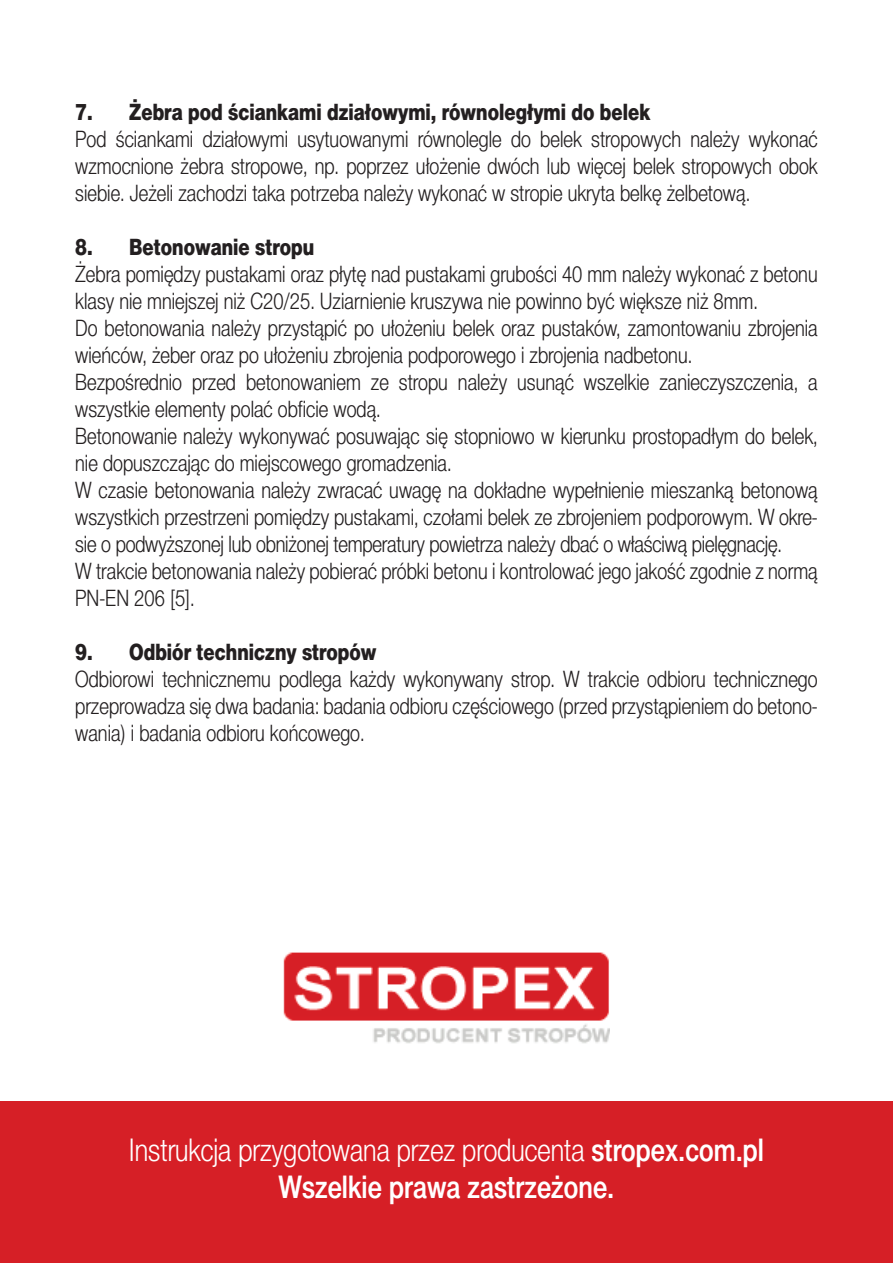
<style>
.page{position:relative;width:893px;height:1263px;background:#fff}
.page>*{position:absolute;margin:0;border:0;box-sizing:border-box;transform-origin:0 0}
.t1{font:31.2px "Switzer Cnd TTEFN Light";color:#fff}
.t2{font:31.2px "Switzer Cnd TTEFN Medium";color:#fff}
.t3{font:22.5px/27px "Switzer Cnd TTEFN Light";color:#231f20;text-align:justify}
.t4{font:22.5px "Switzer Cnd TTEFN Heavy";color:#231f20}
.s1{font-family:"Switzer Cnd TTEFN Medium"}
</style>
<div class="page">
<img style="left:284px;top:952px;width:325px;height:92px">
<div style="left:0;top:1101px;width:893px;height:162px;background:#d61f26"></div>
<p class="t4" style="left:75px;top:98px;width:577px">7. Żebra pod ściankami działowymi, równoległymi do belek</p>
<p class="t3" style="left:75px;top:125px;width:744px">Pod ściankami działowymi usytuowanymi równolegle do belek stropowych należy wykonać wzmocnione żebra stropowe, np. poprzez ułożenie dwóch lub więcej belek stropowych obok siebie. Jeżeli zachodzi taka potrzeba należy wykonać w stropie ukryta belkę żelbetową.</p>
<p class="t4" style="left:75px;top:233px;width:240px">8. Betonowanie stropu</p>
<p class="t3" style="left:75px;top:260px;width:744px;text-align:left">Żebra pomiędzy pustakami oraz płytę nad pustakami grubości 40 mm należy wykonać z betonu klasy nie mniejszej niż C20/25. Uziarnienie kruszywa nie powinno być większe niż 8mm.<br>Do betonowania należy przystąpić po ułożeniu belek oraz pustaków, zamontowaniu zbrojenia wieńców, żeber oraz po ułożeniu zbrojenia podporowego i zbrojenia nadbetonu.<br>Bezpośrednio przed betonowaniem ze stropu należy usunąć wszelkie zanieczyszczenia, a wszystkie elementy polać obficie wodą.<br>Betonowanie należy wykonywać posuwając się stopniowo w kierunku prostopadłym do belek, nie dopuszczając do miejscowego gromadzenia.<br>W czasie betonowania należy zwracać uwagę na dokładne wypełnienie mieszanką betonową wszystkich przestrzeni pomiędzy pustakami, czołami belek ze zbrojeniem podporowym. W okre&shy;sie o podwyższonej lub obniżonej temperatury powietrza należy dbać o właściwą pielęgnację.<br>W trakcie betonowania należy pobierać próbki betonu i kontrolować jego jakość zgodnie z normą PN-EN 206 [5].</p>
<p class="t4" style="left:75px;top:638px;width:303px">9. Odbiór techniczny stropów</p>
<p class="t3" style="left:75px;top:665px;width:744px">Odbiorowi technicznemu podlega każdy wykonywany strop. W trakcie odbioru technicznego przeprowadza się dwa badania: badania odbioru częściowego (przed przystąpieniem do betono&shy;wania) i badania odbioru końcowego.</p>
<h1 class="t1" style="left:129px;top:1131px;width:636px">Instrukcja przygotowana przez producenta <span class="s1">stropex.com.pl</span></h1>
<h1 class="t2" style="left:278px;top:1168px;width:337px">Wszelkie prawa zastrzeżone.</h1>
</div>
